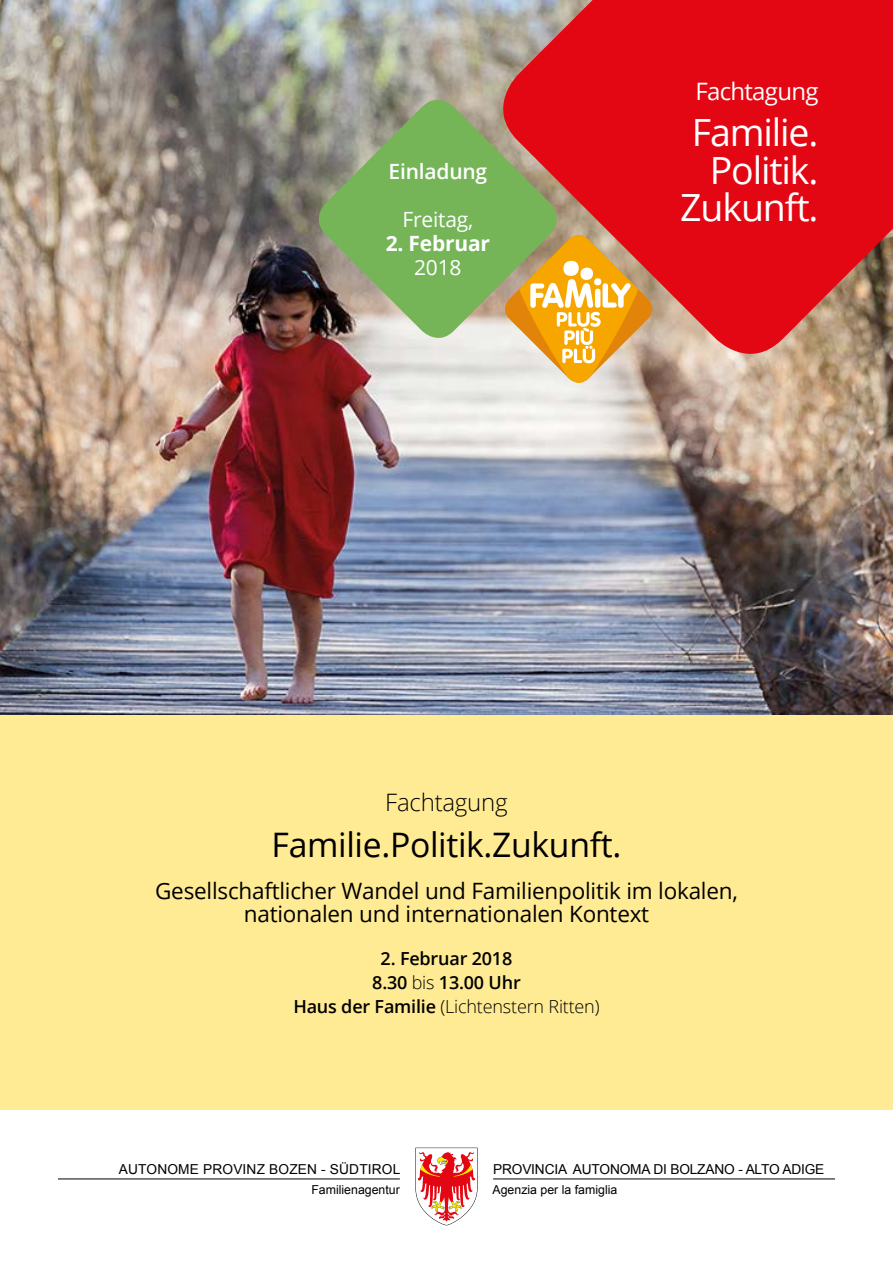
<style>
.page{position:relative;width:893px;height:1263px;background:#fff}
.page>*{position:absolute;margin:0;border:0;box-sizing:border-box;transform-origin:0 0}
.t1{font:37.5px/37.5px "Open Sans";letter-spacing:-.03em;color:#fff;text-align:right}
.t2{font:33.75px "Open Sans";letter-spacing:-.01em;color:#000}
.t3{font:300 24px "Open Sans";letter-spacing:-.01em;color:#000}
.t4{font:24px "Open Sans";letter-spacing:-.03em;color:#fff}
.t5{font:22.5px/22.5px "Open Sans";letter-spacing:-.01em;color:#000;text-align:center}
.t6{font:21px "Open Sans";letter-spacing:-.01em;color:#fff}
.t7{font:600 21px "Open Sans";letter-spacing:-.01em;color:#fff}
.t8{font:700 21px "Open Sans";letter-spacing:-.01em;color:#fff}
.t9{font:600 18px/24px "Open Sans";letter-spacing:-.01em;color:#000;text-align:center}
.t10{font:13.65px "Arial";letter-spacing:-.01em;color:#000}
.t11{font:13.65px "Arial";letter-spacing:.01em;color:#000}
.t12{font:12.3px "Arial";color:#000}
.s1{font-weight:300}
</style>
<div class="page">
<div style="left:0;top:0;width:893px;height:1110px;background:#ffeb94"></div>
<img style="left:0;top:0;width:893px;height:714px">
<svg style="left:415px;top:1148px;width:63px;height:77px"></svg>
<hr style="left:58px;top:1179px;width:342px;height:1px;background:#000">
<hr style="left:493px;top:1179px;width:342px;height:1px;background:#000">
<svg style="left:485px;top:0;width:408px;height:372px;fill:#e30613"></svg>
<svg style="left:310px;top:91px;width:256px;height:256px;fill:#75b558"></svg>
<svg style="left:499px;top:230px;width:159px;height:158px"></svg>
<p class="t7" style="left:389px;top:157px;width:100px">Einladung</p>
<p class="t6" style="left:402px;top:205px;width:72px">Freitag,</p>
<p class="t8" style="left:386px;top:228px;width:106px">2. Februar</p>
<p class="t6" style="left:414px;top:253px;width:49px">2018</p>
<p class="t4" style="left:695px;top:75px;width:125px">Fachtagung</p>
<h1 class="t1" style="left:680px;top:113px;width:140px">Familie.<br>Politik.<br>Zukunft.</h1>
<p class="t3" style="left:385px;top:786px;width:124px">Fachtagung</p>
<h2 class="t2" style="left:272px;top:822px;width:351px">Familie.Politik.Zukunft.</h2>
<p class="t5" style="left:155px;top:879px;width:584px">Gesellschaftlicher Wandel und Familienpolitik im lokalen, nationalen und internationalen Kontext</p>
<p class="t9" style="left:293px;top:946px;width:308px">2. Februar 2018<br>8.30 <span class="s1">bis</span> 13.00 Uhr<br>Haus der Familie <span class="s1">(Lichtenstern Ritten)</span></p>
<p class="t11" style="left:119px;top:1161px;width:283px">AUTONOME PROVINZ BOZEN - SÜDTIROL</p>
<p class="t10" style="left:493px;top:1161px;width:333px">PROVINCIA AUTONOMA DI BOLZANO - ALTO ADIGE</p>
<p class="t12" style="left:311px;top:1183px;width:90px">Familienagentur</p>
<p class="t12" style="left:493px;top:1183px;width:126px">Agenzia per la famiglia</p>
</div>
